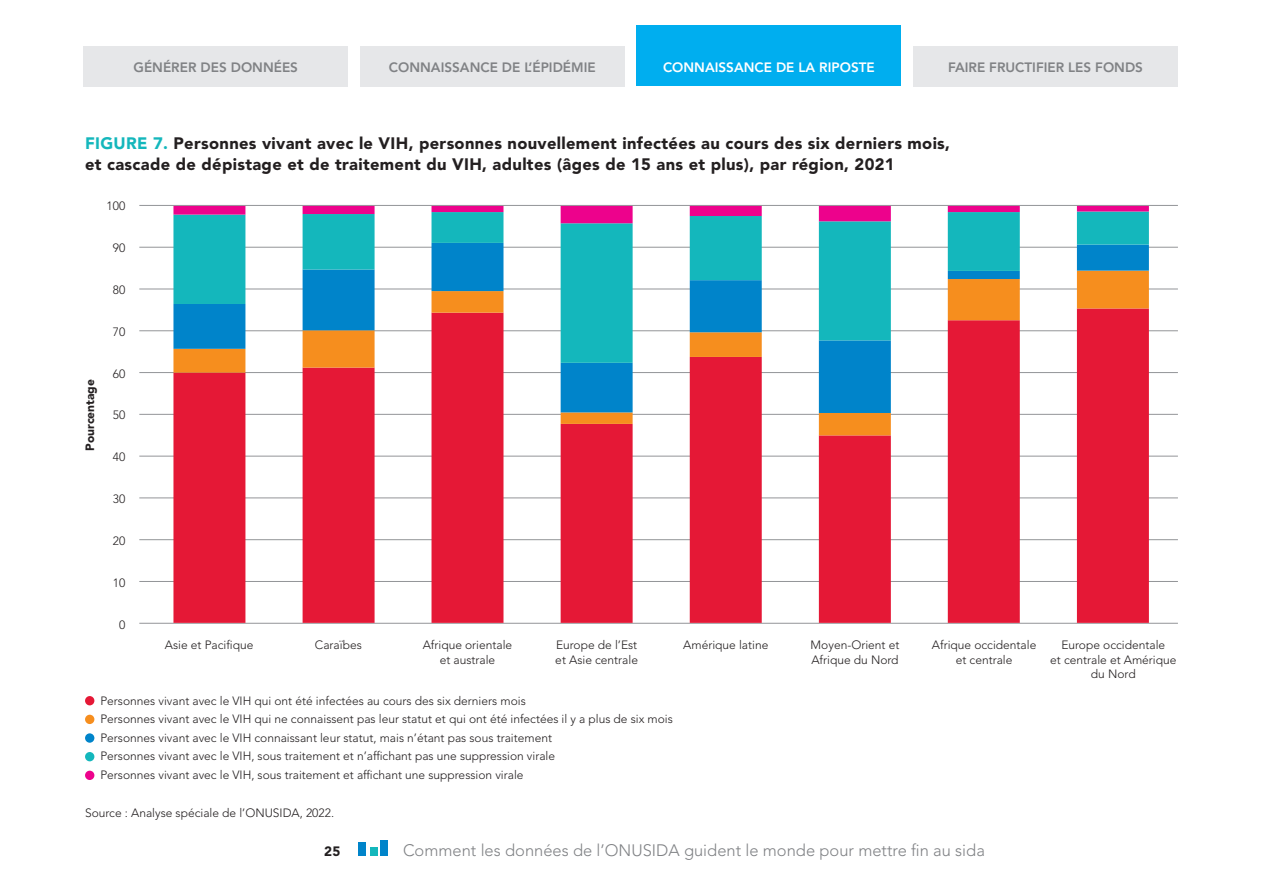
<style>
.page{position:relative;width:1263px;height:893px;background:#fff}
.page>*{position:absolute;margin:0;border:0;box-sizing:border-box;transform-origin:0 0}
.t1{font:900 16.5px/21px "Avenir LT Std";letter-spacing:.02em;color:#231f20}
.t2{font:300 16.5px "Avenir LT Std";color:#808285}
.t3{font:800 13.5px "Avenir LT Std";color:#808285}
.t4{font:800 13.5px "Avenir LT Std";color:#fff}
.t5{font:900 13.5px "Avenir LT Std";color:#231f20}
.t6{font:300 12px/14.4px "Avenir LT Std";color:#231f20}
.t7{font:900 12px "Avenir LT Std";color:#231f20}
.s1{color:#14b7bc}
</style>
<div class="page">
<div style="left:636px;top:26px;width:265px;height:60px;background:#00aeef"></div>
<div style="left:360px;top:46px;width:265px;height:40px;background:#e6e7e9"></div>
<div style="left:913px;top:46px;width:265px;height:40px;background:#e6e7e9"></div>
<div style="left:83px;top:46px;width:265px;height:40px;background:#e6e7e9"></div>
<div style="left:380px;top:840px;width:8px;height:16px;background:#0084ca"></div>
<div style="left:369px;top:847px;width:8px;height:9px;background:#14b7bc"></div>
<div style="left:358px;top:843px;width:8px;height:13px;background:#0084ca"></div>
<hr style="left:139px;top:205px;width:1039px;height:1px;background:#939598">
<hr style="left:139px;top:247px;width:1039px;height:1px;background:#939598">
<hr style="left:139px;top:289px;width:1039px;height:1px;background:#939598">
<hr style="left:139px;top:330px;width:1039px;height:1px;background:#939598">
<hr style="left:139px;top:372px;width:1039px;height:1px;background:#939598">
<hr style="left:139px;top:414px;width:1039px;height:1px;background:#939598">
<hr style="left:139px;top:456px;width:1039px;height:1px;background:#939598">
<hr style="left:139px;top:497px;width:1039px;height:1px;background:#939598">
<hr style="left:139px;top:539px;width:1039px;height:1px;background:#939598">
<hr style="left:139px;top:581px;width:1039px;height:1px;background:#939598">
<hr style="left:139px;top:623px;width:1039px;height:1px;background:#939598">
<div style="left:85px;top:696px;width:9px;height:9px;background:#e51836;border-radius:50%"></div>
<div style="left:85px;top:715px;width:9px;height:9px;background:#f68e1e;border-radius:50%"></div>
<div style="left:85px;top:733px;width:9px;height:10px;background:#0084ca;border-radius:50%"></div>
<div style="left:85px;top:752px;width:9px;height:9px;background:#14b7bc;border-radius:50%"></div>
<div style="left:85px;top:771px;width:9px;height:9px;background:#ed028c;border-radius:50%"></div>
<svg style="left:173px;top:435px;width:976px;height:188px;fill:#e51836"></svg>
<svg style="left:173px;top:413px;width:976px;height:22px"></svg>
<svg style="left:173px;top:363px;width:976px;height:50px"></svg>
<svg style="left:173px;top:223px;width:976px;height:140px"></svg>
<svg style="left:173px;top:206px;width:976px;height:17px"></svg>
<p class="t3" style="left:134px;top:60px;width:166px">GÉNÉRER DES DONNÉES</p>
<p class="t3" style="left:389px;top:60px;width:208px">CONNAISSANCE DE L’ÉPIDÉMIE</p>
<p class="t4" style="left:663px;top:60px;width:213px">CONNAISSANCE DE LA RIPOSTE</p>
<p class="t3" style="left:948px;top:60px;width:196px">FAIRE FRUCTIFIER LES FONDS</p>
<h1 class="t1" style="left:85px;top:132px;width:866px"><span class="s1">FIGURE 7.</span> Personnes vivant avec le VIH, personnes nouvellement infectées au cours des six derniers mois, et cascade de dépistage et de traitement du VIH, adultes (âges de 15 ans et plus), par région, 2021</h1>
<p class="t7" style="left:83px;top:451px;width:73px;rotate:-90deg">Pourcentage</p>
<p class="t6" style="left:107px;top:198px;width:20px">100</p>
<p class="t6" style="left:113px;top:240px;width:14px">90</p>
<p class="t6" style="left:113px;top:282px;width:14px">80</p>
<p class="t6" style="left:113px;top:324px;width:14px">70</p>
<p class="t6" style="left:113px;top:366px;width:14px">60</p>
<p class="t6" style="left:113px;top:408px;width:14px">50</p>
<p class="t6" style="left:113px;top:450px;width:14px">40</p>
<p class="t6" style="left:113px;top:492px;width:14px">30</p>
<p class="t6" style="left:113px;top:534px;width:14px">20</p>
<p class="t6" style="left:113px;top:576px;width:14px">10</p>
<p class="t6" style="left:119px;top:618px;width:8px">0</p>
<p class="t6" style="left:165px;top:638px;width:90px">Asie et Pacifique</p>
<p class="t6" style="left:315px;top:638px;width:48px">Caraïbes</p>
<p class="t6" style="left:423px;top:638px;width:91px;text-align:center">Afrique orientale et australe</p>
<p class="t6" style="left:555px;top:638px;width:84px">Europe de l’Est et Asie centrale</p>
<p class="t6" style="left:683px;top:638px;width:87px">Amérique latine</p>
<p class="t6" style="left:811px;top:638px;width:90px">Moyen-Orient et<br>Afrique du Nord</p>
<p class="t6" style="left:932px;top:638px;width:106px;text-align:center">Afrique occidentale et centrale</p>
<p class="t6" style="left:1050px;top:638px;width:128px;text-align:center">Europe occidentale<br>et centrale et Amérique du Nord</p>
<p class="t6" style="left:100px;top:691px;width:574px;line-height:18.6px">Personnes vivant avec le VIH qui ont été infectées au cours des six derniers mois<br>Personnes vivant avec le VIH qui ne connaissent pas leur statut et qui ont été infectées il y a plus de six mois Personnes vivant avec le VIH connaissant leur statut, mais n’étant pas sous traitement<br>Personnes vivant avec le VIH, sous traitement et n’affichant pas une suppression virale<br>Personnes vivant avec le VIH, sous traitement et affichant une suppression virale</p>
<p class="t6" style="left:85px;top:806px;width:251px">Source : Analyse spéciale de l’ONUSIDA, 2022.</p>
<p class="t5" style="left:324px;top:843px;width:18px">25</p>
<h1 class="t2" style="left:403px;top:841px;width:583px">Comment les données de l’ONUSIDA guident le monde pour mettre fin au sida</h1>
</div>
